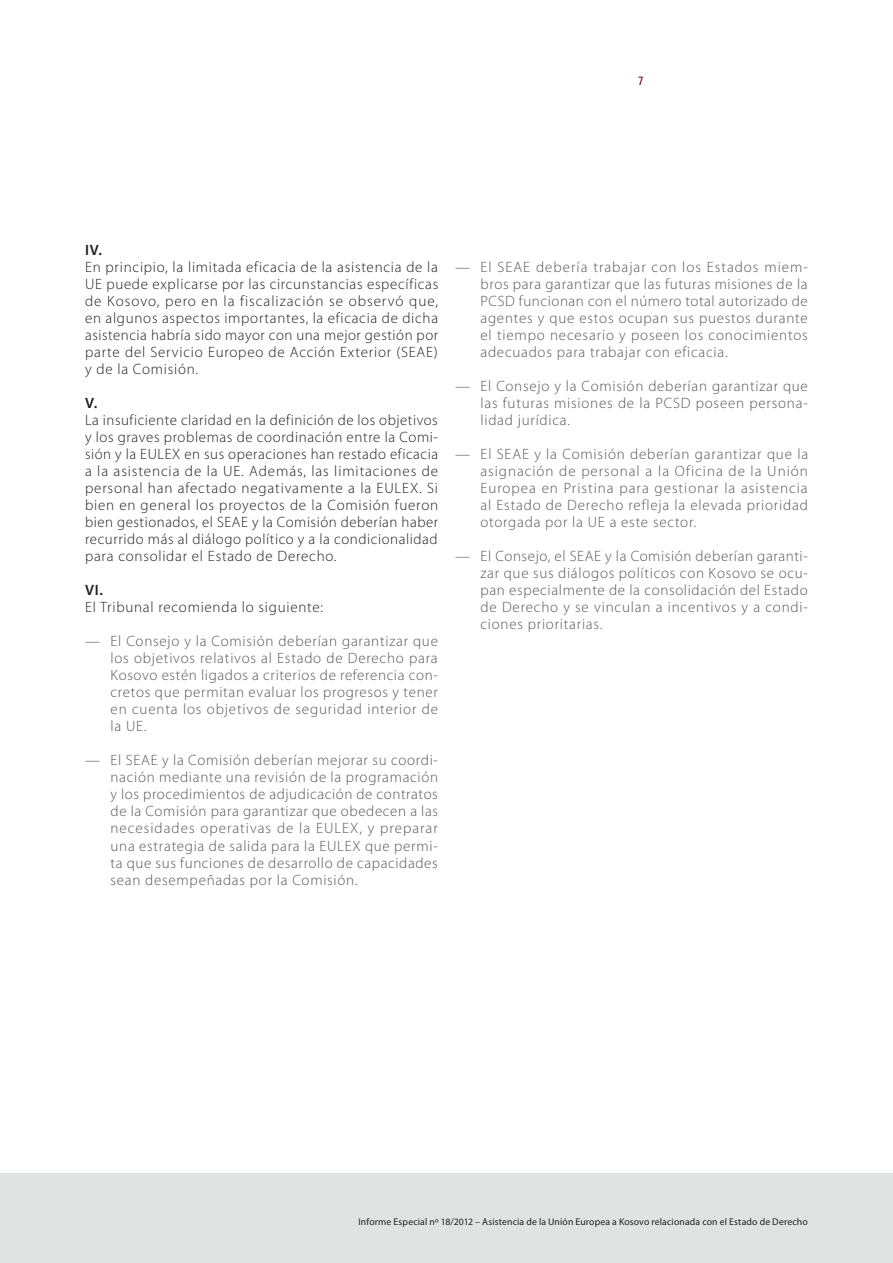
<style>
.page{position:relative;width:893px;height:1263px;background:#fff}
.page>*{position:absolute;margin:0;border:0;box-sizing:border-box;transform-origin:0 0}
.t1{font:300 15px/17px "Myriad Pro";letter-spacing:.05em;color:#57585a;text-align:justify}
.D_03_-_SYN_TEXTE_COU{font:300 15px/17px "Myriad Pro";letter-spacing:.05em;color:#231f20;text-align:justify}
.D_02_-_SYN_CHIFFRES{font:600 15px "Myriad Pro";color:#231f20}
.t2{font:condensed 12px "Univers LT Std";color:#7a062a}
.t3{font:9.75px "Myriad Pro";letter-spacing:.015em;color:#231f20}
</style>
<div class="page">
<div style="left:0;top:1174px;width:893px;height:89px;background:#dfe3e2"></div>
<p class="t2" style="left:638px;top:73px;width:7px">7</p>
<p class="D_02_-_SYN_CHIFFRES" style="left:85px;top:242px;width:19px">IV.</p>
<p class="D_03_-_SYN_TEXTE_COU" style="left:85px;top:259px;width:355px">En principio, la limitada eficacia de la asistencia de la UE puede explicarse por las circunstancias específicas de Kosovo, pero en la fiscalización se observó que, en algunos aspectos importantes, la eficacia de dicha asistencia habría sido mayor con una mejor gestión por parte del Servicio Europeo de Acción Exterior (SEAE) y de la Comisión.</p>
<p class="D_02_-_SYN_CHIFFRES" style="left:85px;top:395px;width:14px">V.</p>
<p class="D_03_-_SYN_TEXTE_COU" style="left:85px;top:412px;width:355px">La insuficiente claridad en la definición de los objetivos y los graves problemas de coordinación entre la Comi&shy;sión y la EULEX en sus operaciones han restado eficacia a la asistencia de la UE. Además, las limitaciones de personal han afectado negativamente a la EULEX. Si bien en general los proyectos de la Comisión fueron bien gestionados, el SEAE y la Comisión deberían haber recurrido más al diálogo político y a la condicionalidad para consolidar el Estado de Derecho.</p>
<p class="D_02_-_SYN_CHIFFRES" style="left:85px;top:582px;width:20px">VI.</p>
<p class="D_03_-_SYN_TEXTE_COU" style="left:85px;top:599px;width:240px">El Tribunal recomienda lo siguiente:</p>
<p class="t1" style="left:111px;top:633px;width:329px;text-indent:-26px">— El Consejo y la Comisión deberían garantizar que los objetivos relativos al Estado de Derecho para Kosovo estén ligados a criterios de referencia con&shy;cretos que permitan evaluar los progresos y tener en cuenta los objetivos de seguridad interior de la UE.</p>
<p class="t1" style="left:111px;top:752px;width:329px;text-indent:-26px">— El SEAE y la Comisión deberían mejorar su coordi&shy;nación mediante una revisión de la programación y los procedimientos de adjudicación de contratos de la Comisión para garantizar que obedecen a las necesidades operativas de la EULEX, y preparar una estrategia de salida para la EULEX que permi&shy;ta que sus funciones de desarrollo de capacidades sean desempeñadas por la Comisión.</p>
<p class="t1" style="left:480px;top:259px;width:329px;text-indent:-26px">— El SEAE debería trabajar con los Estados miem&shy;bros para garantizar que las futuras misiones de la PCSD funcionan con el número total autorizado de agentes y que estos ocupan sus puestos durante el tiempo necesario y poseen los conocimientos adecuados para trabajar con eficacia.</p>
<p class="t1" style="left:480px;top:378px;width:329px;text-indent:-26px">— El Consejo y la Comisión deberían garantizar que las futuras misiones de la PCSD poseen persona&shy;lidad jurídica.</p>
<p class="t1" style="left:480px;top:446px;width:329px;text-indent:-26px">— El SEAE y la Comisión deberían garantizar que la asignación de personal a la Oficina de la Unión Europea en Pristina para gestionar la asistencia al Estado de Derecho refleja la elevada prioridad otorgada por la UE a este sector.</p>
<p class="t1" style="left:480px;top:548px;width:329px;text-indent:-26px">— El Consejo, el SEAE y la Comisión deberían garanti&shy;zar que sus diálogos políticos con Kosovo se ocu&shy;pan especialmente de la consolidación del Estado de Derecho y se vinculan a incentivos y a condi&shy;ciones prioritarias.</p>
<p class="t3" style="left:358px;top:1216px;width:451px">Informe Especial nº 18/2012 – Asistencia de la Unión Europea a Kosovo relacionada con el Estado de Derecho</p>
</div>
